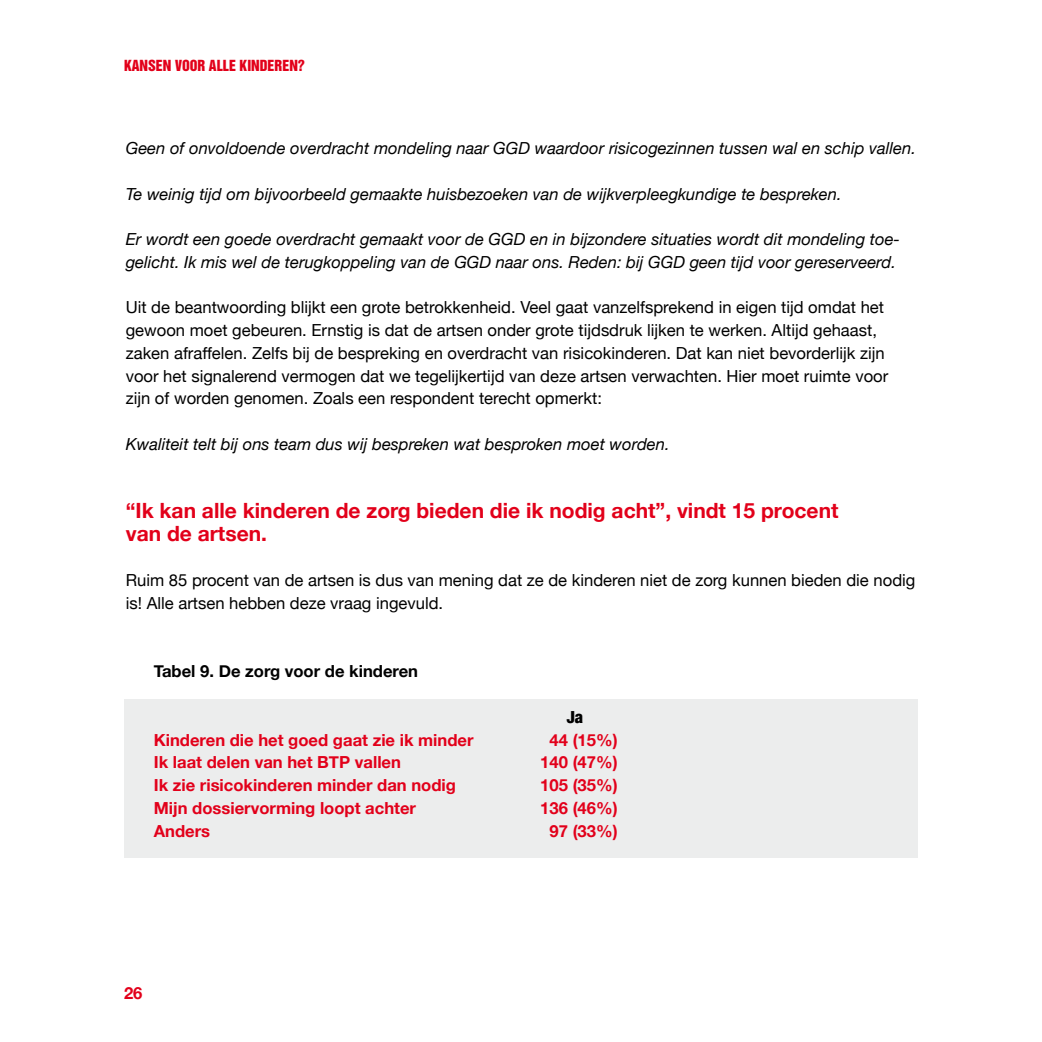
<style>
.page{position:relative;width:1042px;height:1042px;background:#fff}
.page>*{position:absolute;margin:0;border:0;box-sizing:border-box;transform-origin:0 0}
.t1{font:700 21px/22.8px "Helvetica Neue";color:#e2001a}
.t2{font:16.62px/22.8px "Helvetica Neue";color:#000}
.t3{font:italic 16.62px/22.8px "Helvetica Neue";color:#000}
.t4{font:700 16.62px "Helvetica Neue";color:#e2001a}
.t5{font:700 16.62px "Helvetica Neue";color:#000}
.t6{font:900 condensed 16.62px "Helvetica Neue";color:#000}
.t7{font:14px "Helvetica Inserat";color:#e2001a}
</style>
<div class="page">
<div style="left:124px;top:699px;width:794px;height:158px;background:#eceded"></div>
<p class="t7" style="left:124px;top:57px;width:182px">KANSEN VOOR ALLE KINDEREN?</p>
<p class="t3" style="left:126px;top:136px;width:792px">Geen of onvoldoende overdracht mondeling naar GGD waardoor risicogezinnen tussen wal en schip vallen.</p>
<p class="t3" style="left:126px;top:182px;width:717px">Te weinig tijd om bijvoorbeeld gemaakte huisbezoeken van de wijkverpleegkundige te bespreken.</p>
<p class="t3" style="left:126px;top:227px;width:776px">Er wordt een goede overdracht gemaakt voor de GGD en in bijzondere situaties wordt dit mondeling toe&shy;gelicht. Ik mis wel de terugkoppeling van de GGD naar ons. Reden: bij GGD geen tijd voor gereserveerd.</p>
<p class="t2" style="left:126px;top:296px;width:764px">Uit de beantwoording blijkt een grote betrokkenheid. Veel gaat vanzelfsprekend in eigen tijd omdat het gewoon moet gebeuren. Ernstig is dat de artsen onder grote tijdsdruk lijken te werken. Altijd gehaast, zaken afraffelen. Zelfs bij de bespreking en overdracht van risicokinderen. Dat kan niet bevorderlijk zijn voor het signalerend vermogen dat we tegelijkertijd van deze artsen verwachten. Hier moet ruimte voor zijn of worden genomen. Zoals een respondent terecht opmerkt:</p>
<p class="t3" style="left:126px;top:432px;width:545px">Kwaliteit telt bij ons team dus wij bespreken wat besproken moet worden.</p>
<p class="t1" style="left:126px;top:499px;width:714px">“Ik kan alle kinderen de zorg bieden die ik nodig acht”, vindt 15 procent van de artsen.</p>
<p class="t2" style="left:126px;top:569px;width:791px">Ruim 85 procent van de artsen is dus van mening dat ze de kinderen niet de zorg kunnen bieden die nodig is! Alle artsen hebben deze vraag ingevuld.</p>
<p class="t5" style="left:154px;top:661px;width:266px">Tabel 9. De zorg voor de kinderen</p>
<p class="t6" style="left:567px;top:707px;width:18px">Ja</p>
<p class="t4" style="left:154px;top:729px;width:321px">Kinderen die het goed gaat zie ik minder</p>
<p class="t4" style="left:549px;top:729px;width:70px">44 (15%)</p>
<p class="t4" style="left:154px;top:752px;width:249px">Ik laat delen van het BTP vallen</p>
<p class="t4" style="left:540px;top:752px;width:79px">140 (47%)</p>
<p class="t4" style="left:154px;top:775px;width:304px">Ik zie risicokinderen minder dan nodig</p>
<p class="t4" style="left:540px;top:775px;width:79px">105 (35%)</p>
<p class="t4" style="left:154px;top:797px;width:264px">Mijn dossiervorming loopt achter</p>
<p class="t4" style="left:540px;top:797px;width:79px">136 (46%)</p>
<p class="t4" style="left:154px;top:820px;width:58px">Anders</p>
<p class="t4" style="left:549px;top:820px;width:70px">97 (33%)</p>
<p class="t4" style="left:124px;top:982px;width:20px">26</p>
</div>
